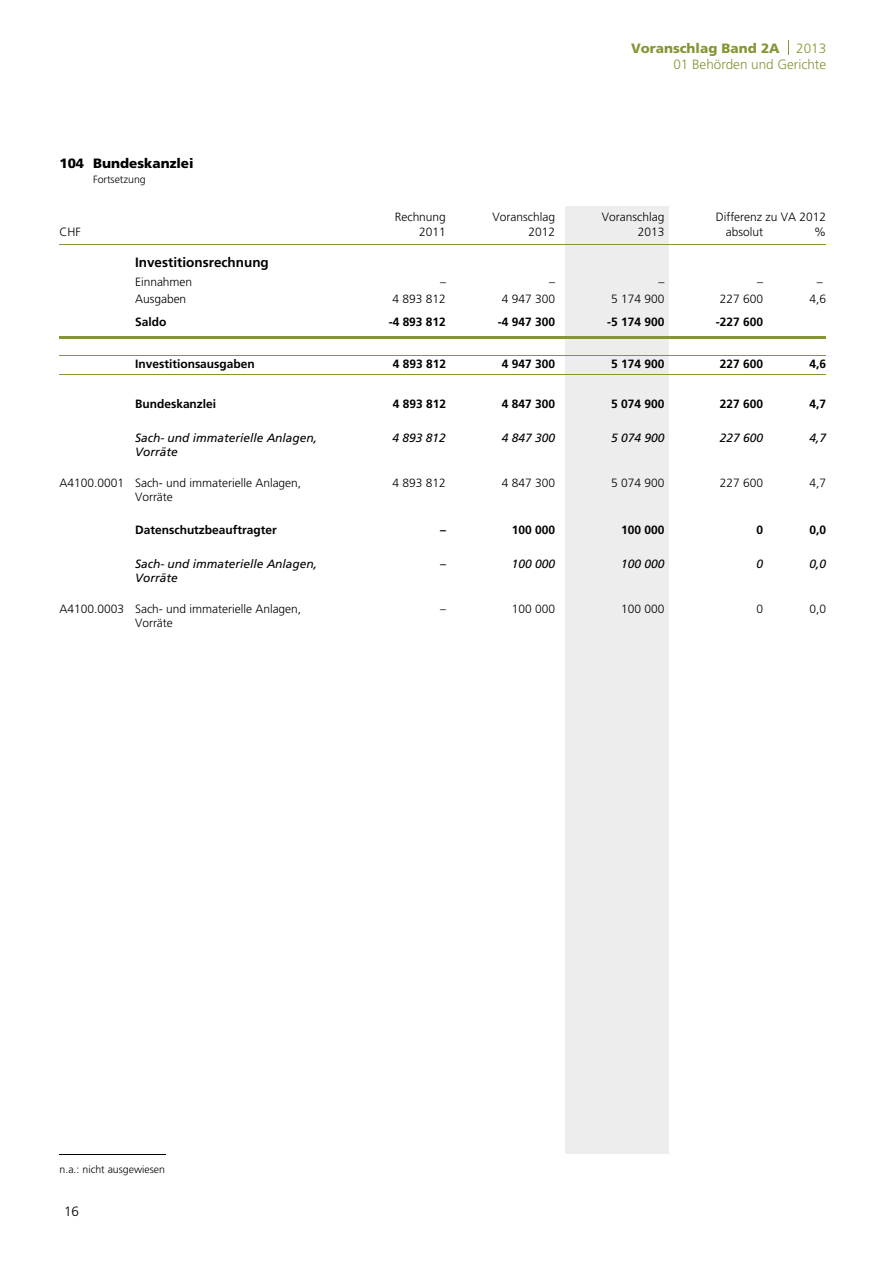
<style>
.page{position:relative;width:893px;height:1263px;background:#fff}
.page>*{position:absolute;margin:0;border:0;box-sizing:border-box;transform-origin:0 0}
.t1{font:300 13.5px/16px "Frutiger LT Std";color:#859635;text-align:right}
.t2{font:700 13.5px "Frutiger LT Com";color:#000}
.t3{font:900 13.5px "Frutiger LT Std";color:#000}
.t4{font:300 13.5px "Frutiger LT Std";color:#000}
.t5{font:300 12px/14.7px "Frutiger LT Std";color:#000}
.t6{font:700 12px "Frutiger LT Com";color:#000}
.t7{font:italic 12px/14.5px "Frutiger LT Com";color:#000}
.t8{font:300 10.5px "Frutiger LT Std";color:#000}
.s1{font-weight:900}
</style>
<div class="page">
<div style="left:566px;top:206px;width:102px;height:948px;background:#ededee"></div>
<svg style="left:788px;top:40px;width:1px;height:15px"></svg>
<hr style="left:59px;top:244px;width:767px;height:1px;background:#859635">
<hr style="left:59px;top:336px;width:767px;height:2px;background:#859635">
<hr style="left:59px;top:355px;width:767px;height:1px;background:#859635">
<hr style="left:59px;top:374px;width:767px;height:1px;background:#859635">
<hr style="left:59px;top:1154px;width:107px;height:1px;background:#000">
<p class="t3" style="left:59px;top:158px;width:136px">104 Bundeskanzlei</p>
<p class="t8" style="left:93px;top:175px;width:54px">Fortsetzung</p>
<p class="t5" style="left:59px;top:225px;width:23px">CHF</p>
<p class="t5" style="left:395px;top:211px;width:53px;text-align:right">Rechnung<br>2011</p>
<p class="t5" style="left:493px;top:211px;width:64px;text-align:right">Voranschlag<br>2012</p>
<p class="t2" style="left:135px;top:257px;width:135px">Investitionsrechnung</p>
<p class="t5" style="left:135px;top:276px;width:59px">Einnahmen</p>
<p class="t5" style="left:440px;top:276px;width:7px">–</p>
<p class="t5" style="left:549px;top:275px;width:7px">–</p>
<p class="t1" style="left:631px;top:41px;width:196px"><span class="s1">Voranschlag Band 2A</span> 2013<br>01 Behörden und Gerichte</p>
<p class="t5" style="left:602px;top:211px;width:64px">Voranschlag</p>
<p class="t5" style="left:638px;top:225px;width:28px">2013</p>
<p class="t5" style="left:726px;top:211px;width:102px;text-indent:-10px">Differenz zu VA 2012 absolut</p>
<p class="t5" style="left:814px;top:225px;width:13px">%</p>
<p class="t5" style="left:658px;top:276px;width:7px">–</p>
<p class="t5" style="left:757px;top:276px;width:7px">–</p>
<p class="t5" style="left:817px;top:276px;width:7px">–</p>
<p class="t5" style="left:135px;top:292px;width:53px">Ausgaben</p>
<p class="t5" style="left:393px;top:292px;width:55px">4 893 812</p>
<p class="t5" style="left:720px;top:292px;width:45px">227 600</p>
<p class="t5" style="left:502px;top:292px;width:55px">4 947 300</p>
<p class="t5" style="left:611px;top:292px;width:55px">5 174 900</p>
<p class="t5" style="left:809px;top:292px;width:18px">4,6</p>
<p class="t6" style="left:135px;top:317px;width:33px">Saldo</p>
<p class="t6" style="left:389px;top:317px;width:59px">-4 893 812</p>
<p class="t6" style="left:498px;top:317px;width:59px">-4 947 300</p>
<p class="t6" style="left:716px;top:317px;width:49px">-227 600</p>
<p class="t6" style="left:607px;top:317px;width:59px">-5 174 900</p>
<p class="t6" style="left:135px;top:359px;width:121px">Investitionsausgaben</p>
<p class="t6" style="left:393px;top:359px;width:55px">4 893 812</p>
<p class="t6" style="left:502px;top:359px;width:55px">4 947 300</p>
<p class="t6" style="left:611px;top:359px;width:55px">5 174 900</p>
<p class="t6" style="left:720px;top:359px;width:45px">227 600</p>
<p class="t6" style="left:809px;top:359px;width:18px">4,6</p>
<p class="t6" style="left:135px;top:399px;width:83px">Bundeskanzlei</p>
<p class="t6" style="left:393px;top:399px;width:55px">4 893 812</p>
<p class="t6" style="left:502px;top:399px;width:55px">4 847 300</p>
<p class="t6" style="left:611px;top:399px;width:55px">5 074 900</p>
<p class="t6" style="left:720px;top:399px;width:45px">227 600</p>
<p class="t6" style="left:809px;top:399px;width:18px">4,7</p>
<p class="t7" style="left:135px;top:432px;width:184px">Sach- und immaterielle Anlagen,<br>Vorräte</p>
<p class="t7" style="left:393px;top:432px;width:55px">4 893 812</p>
<p class="t7" style="left:720px;top:432px;width:45px">227 600</p>
<p class="t7" style="left:809px;top:432px;width:18px">4,7</p>
<p class="t7" style="left:502px;top:432px;width:55px">4 847 300</p>
<p class="t7" style="left:611px;top:432px;width:55px">5 074 900</p>
<p class="t5" style="left:135px;top:477px;width:168px;line-height:13.8px;text-indent:-76px">A4100.0001 Sach- und immaterielle Anlagen,<br>Vorräte</p>
<p class="t5" style="left:393px;top:477px;width:55px">4 893 812</p>
<p class="t5" style="left:720px;top:477px;width:45px">227 600</p>
<p class="t5" style="left:809px;top:477px;width:18px">4,7</p>
<p class="t5" style="left:502px;top:477px;width:55px">4 847 300</p>
<p class="t5" style="left:611px;top:477px;width:55px">5 074 900</p>
<p class="t6" style="left:135px;top:525px;width:143px">Datenschutzbeauftragter</p>
<p class="t6" style="left:512px;top:525px;width:45px">100 000</p>
<p class="t6" style="left:621px;top:525px;width:45px">100 000</p>
<p class="t6" style="left:756px;top:525px;width:8px">0</p>
<p class="t6" style="left:809px;top:525px;width:18px">0,0</p>
<p class="t6" style="left:440px;top:525px;width:7px">–</p>
<p class="t7" style="left:135px;top:558px;width:184px">Sach- und immaterielle Anlagen,<br>Vorräte</p>
<p class="t7" style="left:440px;top:558px;width:7px">–</p>
<p class="t7" style="left:512px;top:558px;width:45px">100 000</p>
<p class="t7" style="left:756px;top:558px;width:8px">0</p>
<p class="t7" style="left:809px;top:558px;width:18px">0,0</p>
<p class="t7" style="left:621px;top:558px;width:45px">100 000</p>
<p class="t5" style="left:135px;top:603px;width:168px;line-height:13.8px;text-indent:-76px">A4100.0003 Sach- und immaterielle Anlagen,<br>Vorräte</p>
<p class="t5" style="left:440px;top:603px;width:7px">–</p>
<p class="t5" style="left:512px;top:603px;width:45px">100 000</p>
<p class="t5" style="left:756px;top:603px;width:8px">0</p>
<p class="t5" style="left:809px;top:603px;width:18px">0,0</p>
<p class="t5" style="left:621px;top:603px;width:45px">100 000</p>
<p class="t8" style="left:60px;top:1165px;width:107px">n.a.: nicht ausgewiesen</p>
<p class="t4" style="left:64px;top:1206px;width:16px">16</p>
</div>
